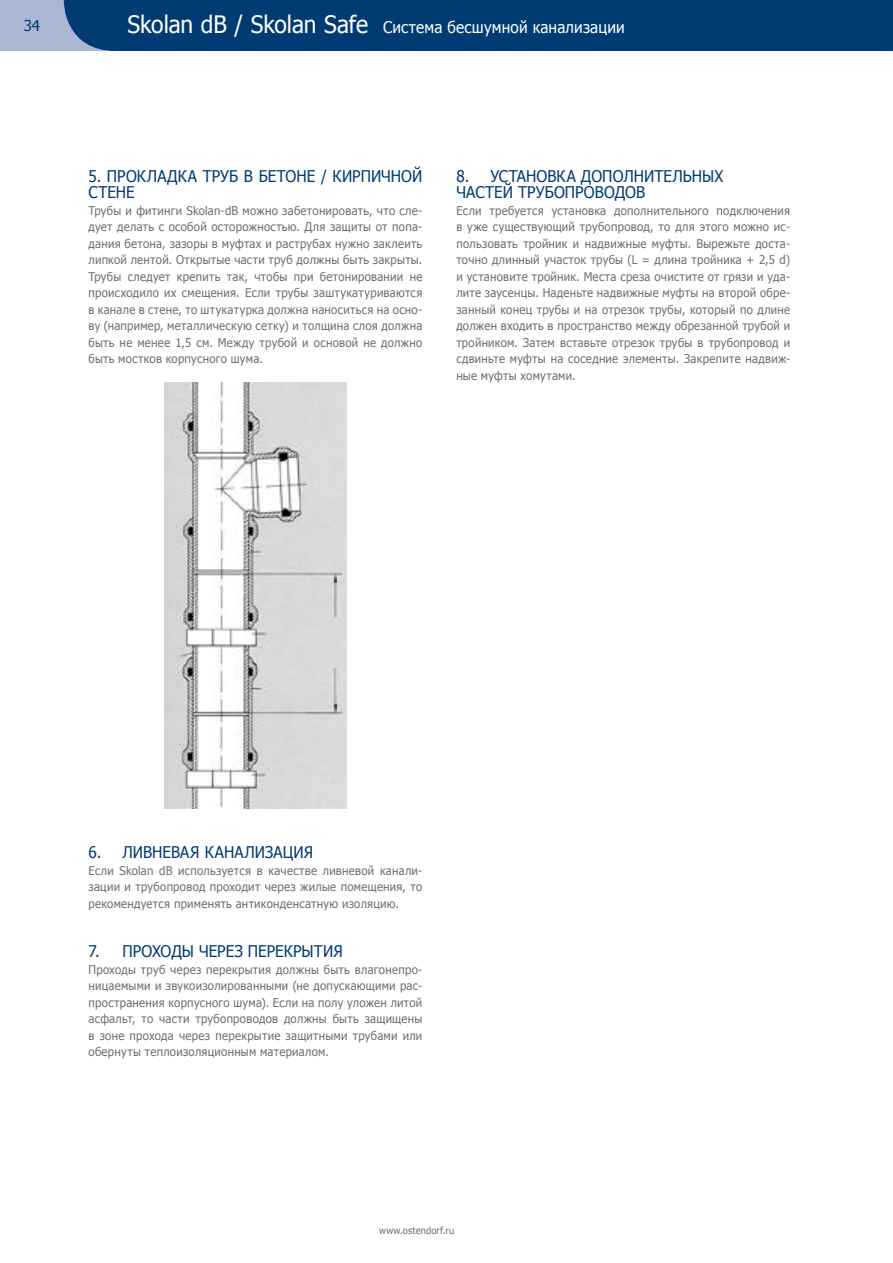
<style>
.page{position:relative;width:893px;height:1263px;background:#fff}
.page>*{position:absolute;margin:0;border:0;box-sizing:border-box;transform-origin:0 0}
.t1{font:16.2px/16.5px "Tahoma";letter-spacing:.005em;color:#003b73;scale:.95 1}
.t2{font:16.2px "Tahoma";letter-spacing:.01em;color:#fff;scale:.95 1}
.t3{font:15px "Tahoma";color:#003b73}
.t4{font:12px/16.5px "Tahoma";letter-spacing:.025em;color:#6f6f6e;text-align:justify;scale:.95 1}
.t5{font:9.75px "Tahoma";letter-spacing:.02em;color:#6f6f6e;scale:.95 1}
.s1{font-size:24px}
</style>
<div class="page">
<img style="left:164px;top:382px;width:182px;height:427px">
<div style="left:0;top:0;width:893px;height:51px;background:#acb5d2"></div>
<div style="left:64px;top:0;width:829px;height:51px;background:#003b73"></div>
<p class="t3" style="left:24px;top:16px;width:18px">34</p>
<h1 class="t2" style="left:128px;top:16px;width:525px"><span class="s1">Skolan dB / Skolan Safe</span> Система бесшумной канализации</h1>
<h1 class="t1" style="left:89px;top:167px;width:353px">5. ПРОКЛАДКА ТРУБ В БЕТОНЕ / КИРПИЧНОЙ<br>СТЕНЕ</h1>
<p class="t4" style="left:89px;top:202px;width:353px">Трубы и фитинги Skolan-dB можно забетонировать, что сле&shy;дует делать с особой осторожностью. Для защиты от попа&shy;дания бетона, зазоры в муфтах и раструбах нужно заклеить липкой лентой. Открытые части труб должны быть закрыты.<br>Трубы следует крепить так, чтобы при бетонировании не происходило их смещения. Если трубы заштукатуриваются в канале в стене, то штукатурка должна наноситься на осно&shy;ву (например, металлическую сетку) и толщина слоя должна быть не менее 1,5 см. Между трубой и основой не должно быть мостков корпусного шума.</p>
<h1 class="t1" style="left:456px;top:167px;width:283px">8. УСТАНОВКА ДОПОЛНИТЕЛЬНЫХ<br>ЧАСТЕЙ ТРУБОПРОВОДОВ</h1>
<p class="t4" style="left:456px;top:202px;width:353px">Если требуется установка дополнительного подключения в уже существующий трубопровод, то для этого можно ис&shy;пользовать тройник и надвижные муфты. Вырежьте доста&shy;точно длинный участок трубы (L = длина тройника + 2,5 d) и установите тройник. Места среза очистите от грязи и уда&shy;лите заусенцы. Наденьте надвижные муфты на второй обре&shy;занный конец трубы и на отрезок трубы, который по длине должен входить в пространство между обрезанной трубой и тройником. Затем вставьте отрезок трубы в трубопровод и сдвиньте муфты на соседние элементы. Закрепите надвиж&shy;ные муфты хомутами.</p>
<h1 class="t1" style="left:89px;top:843px;width:238px">6. ЛИВНЕВАЯ КАНАЛИЗАЦИЯ</h1>
<p class="t4" style="left:89px;top:862px;width:353px">Если Skolan dB используется в качестве ливневой канали&shy;зации и трубопровод проходит через жилые помещения, то рекомендуется применять антиконденсатную изоляцию.</p>
<h1 class="t1" style="left:89px;top:942px;width:269px">7. ПРОХОДЫ ЧЕРЕЗ ПЕРЕКРЫТИЯ</h1>
<p class="t4" style="left:89px;top:961px;width:353px">Проходы труб через перекрытия должны быть влагонепро&shy;ницаемыми и звукоизолированными (не допускающими рас&shy;пространения корпусного шума). Если на полу уложен литой асфальт, то части трубопроводов должны быть защищены в зоне прохода через перекрытие защитными трубами или обернуты теплоизоляционным материалом.</p>
<p class="t5" style="left:379px;top:1226px;width:81px">www.ostendorf.ru</p>
</div>
